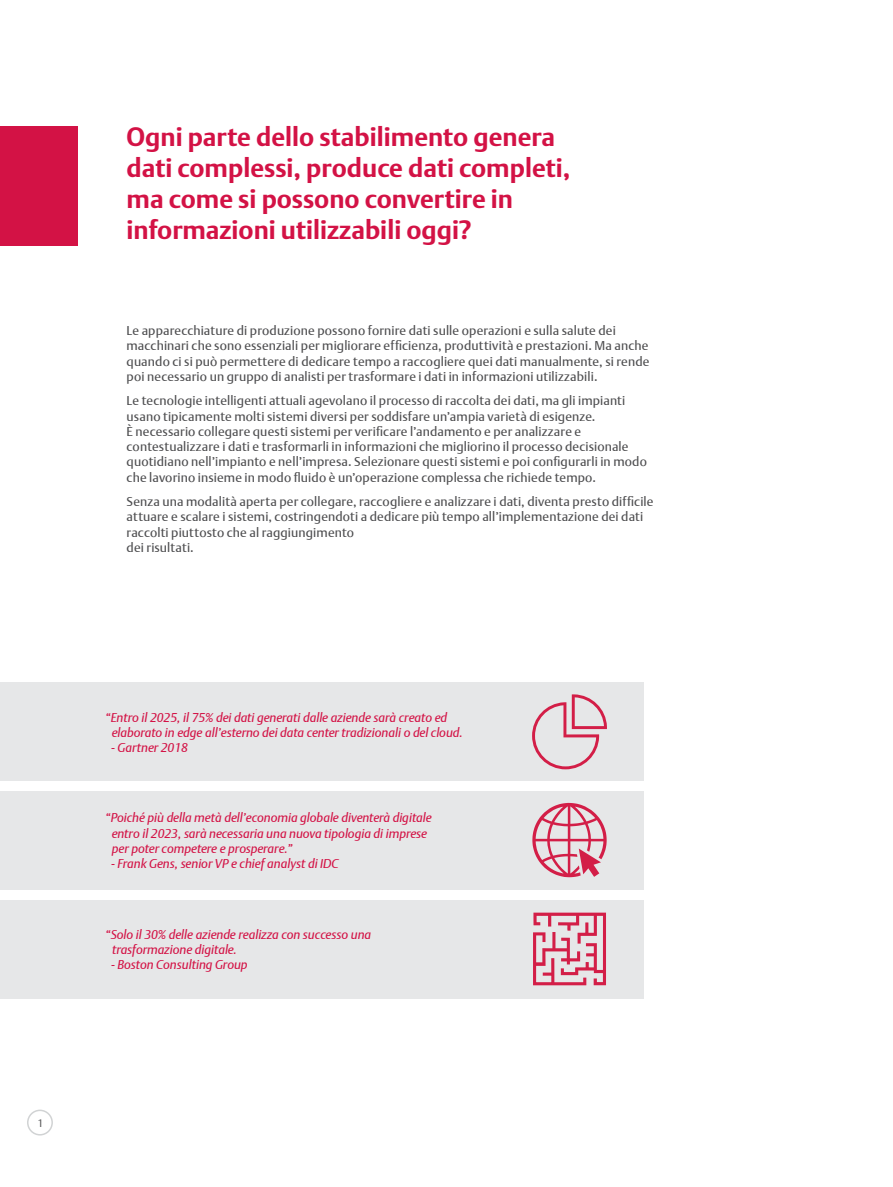
<style>
.page{position:relative;width:893px;height:1187px;background:#fff}
.page>*{position:absolute;margin:0;border:0;box-sizing:border-box;transform-origin:0 0}
.t1{font:700 25.65px/30.8px "DTL Argo T";color:#d31245}
.t2{font:12.75px/15.3px "DTL Argo T";letter-spacing:.01em;color:#4d4d4f}
.t3{font:italic 12.75px/15.3px "DTL Argo T";letter-spacing:-.005em;color:#d31245}
.t4{font:10.8px "DTL Argo T Light";color:#4d4d4f}
</style>
<div class="page">
<div style="left:27px;top:1109px;width:26px;height:26px;border:2px solid #d1d3d4;border-radius:50%"></div>
<div style="left:0;top:126px;width:77px;height:120px;background:#d31245"></div>
<div style="left:0;top:682px;width:643px;height:99px;background:#e6e7e8"></div>
<div style="left:0;top:791px;width:643px;height:98px;background:#e6e7e8"></div>
<div style="left:0;top:899px;width:643px;height:99px;background:#e6e7e8"></div>
<svg style="left:533px;top:912px;width:73px;height:73px"></svg>
<svg style="left:532px;top:694px;width:75px;height:75px"></svg>
<svg style="left:532px;top:802px;width:75px;height:75px"></svg>
<p class="t4" style="left:38px;top:1116px;width:8px">1</p>
<p class="t1" style="left:127px;top:122px;width:445px">Ogni parte dello stabilimento genera dati complessi, produce dati completi, ma come si possono convertire in informazioni utilizzabili oggi?</p>
<p class="t2" style="left:127px;top:323px;width:524px">Le apparecchiature di produzione possono fornire dati sulle operazioni e sulla salute dei macchinari che sono essenziali per migliorare efficienza, produttività e prestazioni. Ma anche quando ci si può permettere di dedicare tempo a raccogliere quei dati manualmente, si rende poi necessario un gruppo di analisti per trasformare i dati in informazioni utilizzabili.</p>
<p class="t2" style="left:127px;top:393px;width:522px">Le tecnologie intelligenti attuali agevolano il processo di raccolta dei dati, ma gli impianti usano tipicamente molti sistemi diversi per soddisfare un’ampia varietà di esigenze.<br>È necessario collegare questi sistemi per verificare l’andamento e per analizzare e contestualizzare i dati e trasformarli in informazioni che migliorino il processo decisionale quotidiano nell’impianto e nell’impresa. Selezionare questi sistemi e poi configurarli in modo che lavorino insieme in modo fluido è un’operazione complessa che richiede tempo.</p>
<p class="t2" style="left:127px;top:494px;width:528px">Senza una modalità aperta per collegare, raccogliere e analizzare i dati, diventa presto difficile attuare e scalare i sistemi, costringendoti a dedicare più tempo all’implementazione dei dati raccolti piuttosto che al raggiungimento<br>dei risultati.</p>
<p class="t3" style="left:112px;top:709px;width:353px;text-indent:-6px">“Entro il 2025, il 75% dei dati generati dalle aziende sarà creato ed elaborato in edge all’esterno dei data center tradizionali o del cloud.</p>
<p class="t3" style="left:111px;top:739px;width:78px">- Gartner 2018</p>
<p class="t3" style="left:112px;top:810px;width:321px;text-indent:-6px">“Poiché più della metà dell’economia globale diventerà digitale entro il 2023, sarà necessaria una nuova tipologia di imprese per poter competere e prosperare.”</p>
<p class="t3" style="left:111px;top:856px;width:229px">- Frank Gens, senior VP e chief analyst di IDC</p>
<p class="t3" style="left:112px;top:926px;width:261px;text-indent:-7px">“Solo il 30% delle aziende realizza con successo una trasformazione digitale.</p>
<p class="t3" style="left:111px;top:956px;width:138px">- Boston Consulting Group</p>
</div>
